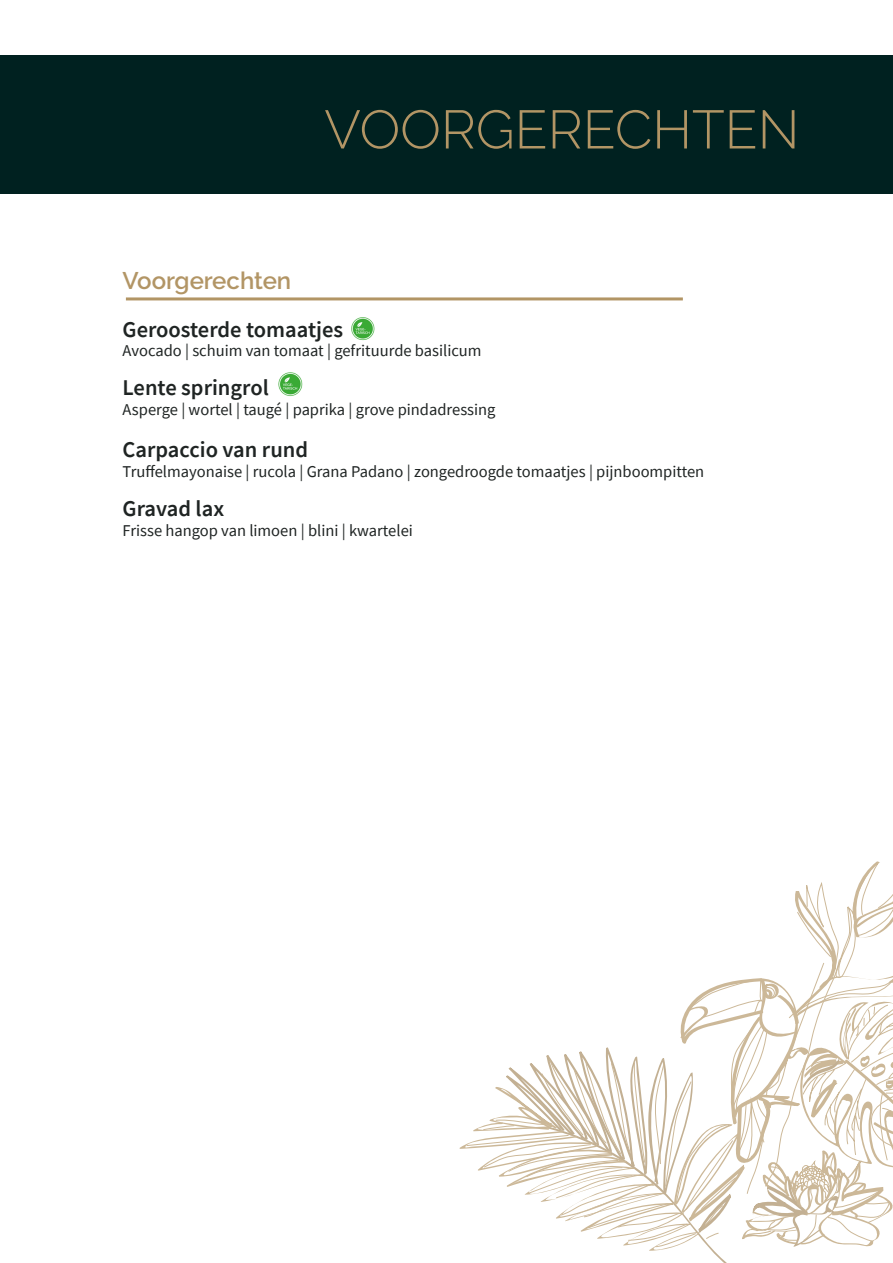
<style>
.page{position:relative;width:893px;height:1263px;background:#fff}
.page>*{position:absolute;margin:0;border:0;box-sizing:border-box;transform-origin:0 0}
.t1{font:300 54px "Raleway";color:#b29565}
.t2{font:600 24px "Raleway";color:#b29565}
.t3{font:600 22.5px "Source Sans Pro";color:#1f2423}
.t4{font:16.5px "Source Sans Pro";color:#1f2423}
</style>
<div class="page">
<div style="left:0;top:55px;width:893px;height:138px;background:#002120"></div>
<svg style="left:459px;top:861px;width:434px;height:402px"></svg>
<hr style="left:126px;top:297px;width:557px;height:3px;background:#b29565">
<img style="left:278px;top:372px;width:25px;height:24px">
<img style="left:351px;top:317px;width:24px;height:24px">
<p class="t1" style="left:324px;top:98px;width:477px">VOORGERECHTEN</p>
<p class="t2" style="left:123px;top:266px;width:170px">Voorgerechten</p>
<p class="t3" style="left:123px;top:314px;width:222px">Geroosterde tomaatjes</p>
<p class="t4" style="left:123px;top:340px;width:360px">Avocado | schuim van tomaat | gefrituurde basilicum</p>
<p class="t3" style="left:123px;top:373px;width:148px">Lente springrol</p>
<p class="t4" style="left:123px;top:399px;width:374px">Asperge | wortel | taugé | paprika | grove pindadressing</p>
<p class="t3" style="left:123px;top:435px;width:187px">Carpaccio van rund</p>
<p class="t4" style="left:123px;top:461px;width:583px">Truffelmayonaise | rucola | Grana Padano | zongedroogde tomaatjes | pijnboompitten</p>
<p class="t3" style="left:123px;top:494px;width:103px">Gravad lax</p>
<p class="t4" style="left:123px;top:520px;width:292px">Frisse hangop van limoen | blini | kwartelei</p>
</div>
